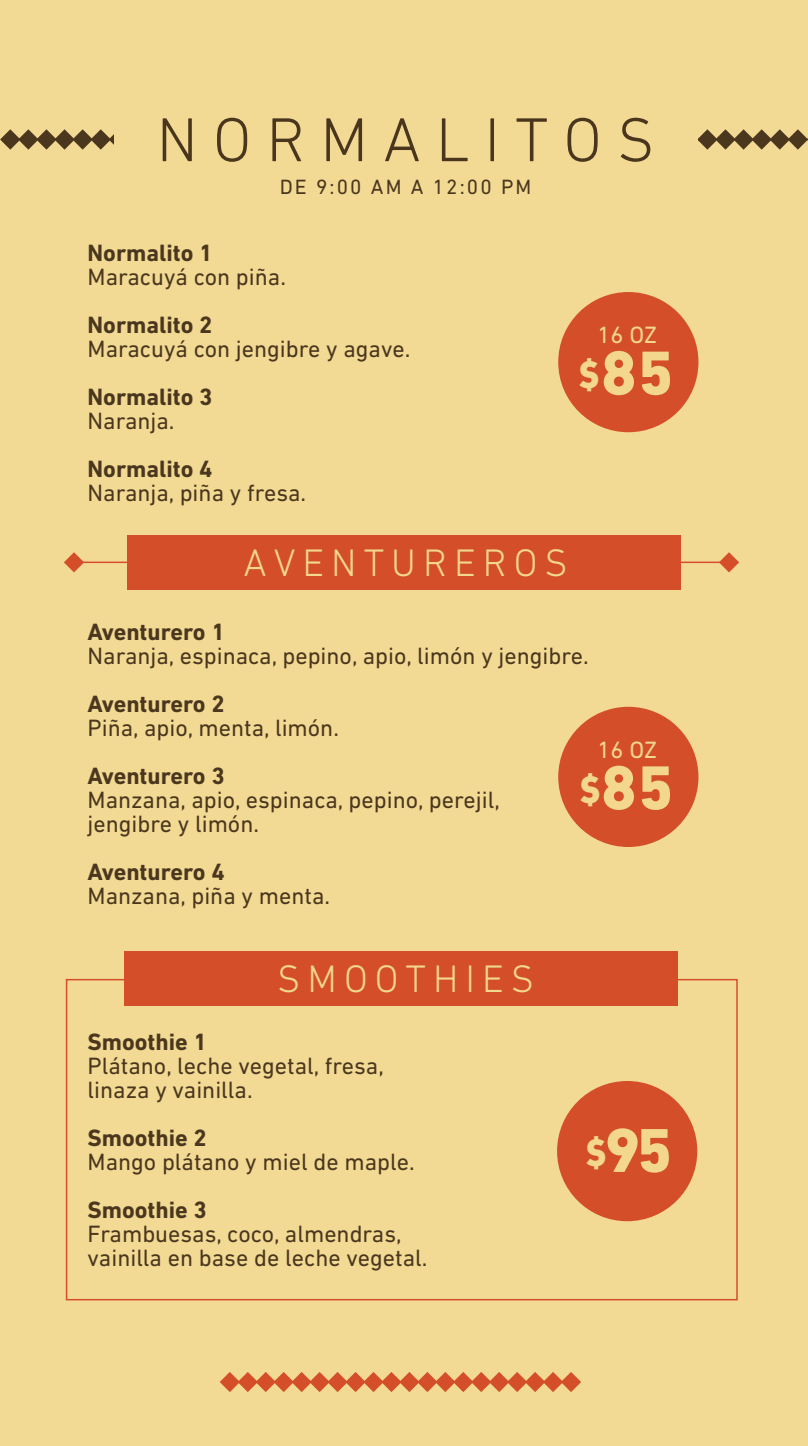
<style>
.page{position:relative;width:808px;height:1446px;background:#f3da94}
.page>*{position:absolute;margin:0;border:0;box-sizing:border-box;transform-origin:0 0}
.t1{font:300 63px "DIN Next LT Pro";letter-spacing:.24em;color:#4a361d}
.t2{font:800 63px "DIN Next LT Pro";color:#f2d78c}
.t3{font:300 39px "DIN Next LT Pro";letter-spacing:.18em;color:#f2d78c}
.t4{font:24px/24px "DIN Next LT Pro";color:#4b371e}
.t5{font:700 24px "DIN Next LT Pro";color:#4b371e}
.t6{font:24px "DIN Next LT Pro";color:#f2d78c}
.t7{font:21px "DIN Next LT Pro";letter-spacing:.1em;color:#4b371e}
.s1{font-size:39px}
</style>
<div class="page">
<svg style="left:0;top:129px;width:114px;height:21px"></svg>
<svg style="left:698px;top:129px;width:110px;height:21px"></svg>
<svg style="left:220px;top:1372px;width:361px;height:20px"></svg>
<div style="left:558px;top:292px;width:140px;height:140px;background:#d44f29;border-radius:50%"></div>
<div style="left:557px;top:1081px;width:140px;height:140px;background:#d44f29;border-radius:50%"></div>
<div style="left:558px;top:707px;width:140px;height:140px;background:#d44f29;border-radius:50%"></div>
<div style="left:125px;top:951px;width:553px;height:55px;background:#d44f29"></div>
<div style="left:127px;top:535px;width:553px;height:54px;background:#d44f29"></div>
<hr style="left:79px;top:561px;width:650px;height:2px;background:#d44f29">
<svg style="left:64px;top:552px;width:20px;height:20px"></svg>
<svg style="left:719px;top:552px;width:20px;height:20px"></svg>
<h1 class="t1" style="left:157px;top:104px;width:499px">NORMALITOS</h1>
<p class="t7" style="left:280px;top:175px;width:253px">DE 9:00 AM A 12:00 PM</p>
<p class="t5" style="left:88px;top:239px;width:126px">Normalito 1</p>
<p class="t4" style="left:88px;top:265px;width:200px">Maracuyá con piña.</p>
<p class="t5" style="left:88px;top:311px;width:126px">Normalito 2</p>
<p class="t4" style="left:88px;top:337px;width:324px">Maracuyá con jengibre y agave.</p>
<p class="t5" style="left:88px;top:383px;width:126px">Normalito 3</p>
<p class="t4" style="left:88px;top:409px;width:89px">Naranja.</p>
<p class="t5" style="left:88px;top:455px;width:126px">Normalito 4</p>
<p class="t4" style="left:88px;top:481px;width:220px">Naranja, piña y fresa.</p>
<p class="t6" style="left:598px;top:321px;width:61px">16 OZ</p>
<h1 class="t2" style="left:578px;top:336px;width:97px"><span class="s1">$</span>85</h1>
<h2 class="t3" style="left:243px;top:540px;width:326px">AVENTUREROS</h2>
<p class="t5" style="left:88px;top:618px;width:139px">Aventurero 1</p>
<p class="t4" style="left:88px;top:643px;width:503px">Naranja, espinaca, pepino, apio, limón y jengibre.</p>
<p class="t5" style="left:88px;top:690px;width:139px">Aventurero 2</p>
<p class="t4" style="left:88px;top:715px;width:253px">Piña, apio, menta, limón.</p>
<p class="t5" style="left:88px;top:762px;width:139px">Aventurero 3</p>
<p class="t4" style="left:88px;top:787px;width:414px">Manzana, apio, espinaca, pepino, perejil, jengibre y limón.</p>
<p class="t5" style="left:88px;top:858px;width:139px">Aventurero 4</p>
<p class="t4" style="left:88px;top:883px;width:244px">Manzana, piña y menta.</p>
<p class="t6" style="left:598px;top:735px;width:61px">16 OZ</p>
<h1 class="t2" style="left:579px;top:750px;width:95px"><span class="s1">$</span>85</h1>
<h2 class="t3" style="left:277px;top:957px;width:258px">SMOOTHIES</h2>
<p class="t5" style="left:88px;top:1027px;width:121px">Smoothie 1</p>
<p class="t4" style="left:88px;top:1053px;width:298px">Plátano, leche vegetal, fresa, linaza y vainilla.</p>
<p class="t5" style="left:88px;top:1123px;width:121px">Smoothie 2</p>
<p class="t4" style="left:88px;top:1149px;width:329px">Mango plátano y miel de maple.</p>
<p class="t5" style="left:88px;top:1195px;width:121px">Smoothie 3</p>
<p class="t4" style="left:88px;top:1221px;width:341px">Frambuesas, coco, almendras, vainilla en base de leche vegetal.</p>
<h1 class="t2" style="left:585px;top:1113px;width:88px"><span class="s1">$</span>95</h1>
</div>
